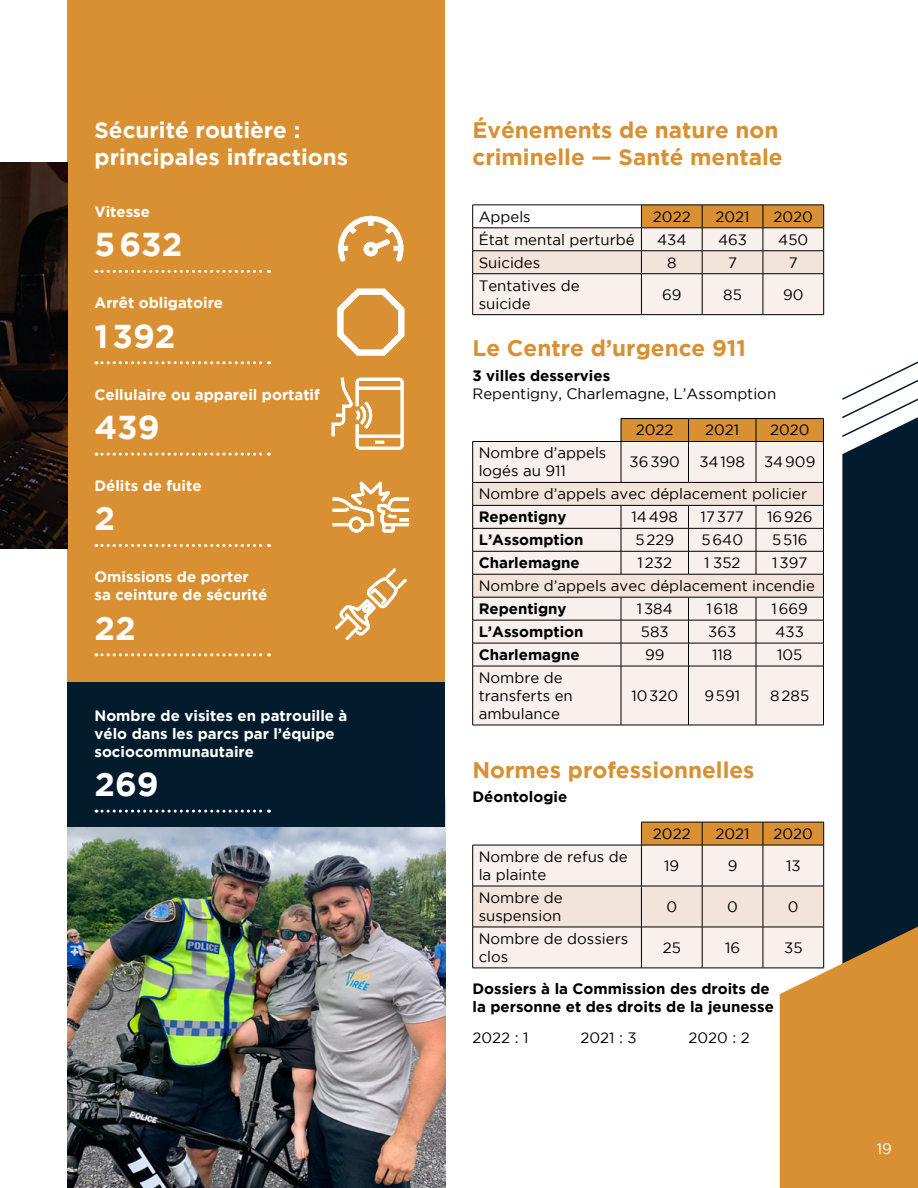
<style>
.page{position:relative;width:918px;height:1188px;background:#fff}
.page>*{position:absolute;margin:0;border:0;box-sizing:border-box;transform-origin:0 0}
.t1{font:700 33px "Gotham";color:#fff}
.t2{font:700 22.5px/27px "Gotham";color:#d89032}
.t3{font:700 22.5px/27px "Gotham";color:#fff}
.t4{font:15px/18px "Gotham";color:#000}
.t5{font:700 15px/18px "Gotham";color:#fff}
.t6{font:700 15px/18px "Gotham";color:#000}
.t7{font:15px "Gotham";color:#fff}
</style>
<div class="page">
<div style="left:842px;top:438px;width:76px;height:384px;background:#031c2d"></div>
<svg style="left:842px;top:361px;width:76px;height:77px"></svg>
<svg style="left:472px;top:205px;width:352px;height:110px;background:#e7d9cb"></svg>
<hr style="left:641px;top:228px;width:61px;height:1px;background:#000">
<hr style="left:702px;top:228px;width:61px;height:1px;background:#000">
<hr style="left:763px;top:228px;width:61px;height:1px;background:#000">
<div style="left:473px;top:442px;width:350px;height:283px;background:#f7f0ec"></div>
<hr style="left:472px;top:441px;width:149px;height:1px;background:#000">
<hr style="left:472px;top:442px;width:1px;height:40px;background:#000">
<hr style="left:621px;top:442px;width:1px;height:40px;background:#000">
<hr style="left:688px;top:442px;width:1px;height:40px;background:#000">
<hr style="left:756px;top:442px;width:1px;height:40px;background:#000">
<hr style="left:823px;top:442px;width:1px;height:40px;background:#000">
<hr style="left:472px;top:666px;width:149px;height:1px;background:#000">
<hr style="left:472px;top:666px;width:1px;height:59px;background:#000">
<hr style="left:621px;top:666px;width:67px;height:1px;background:#000">
<hr style="left:621px;top:666px;width:1px;height:59px;background:#000">
<hr style="left:688px;top:666px;width:68px;height:1px;background:#000">
<hr style="left:688px;top:666px;width:1px;height:59px;background:#000">
<hr style="left:756px;top:666px;width:68px;height:1px;background:#000">
<hr style="left:756px;top:666px;width:1px;height:59px;background:#000">
<hr style="left:823px;top:666px;width:1px;height:59px;background:#000">
<hr style="left:472px;top:725px;width:149px;height:1px;background:#000">
<hr style="left:621px;top:725px;width:67px;height:1px;background:#000">
<hr style="left:688px;top:725px;width:68px;height:1px;background:#000">
<hr style="left:756px;top:725px;width:68px;height:1px;background:#000">
<hr style="left:621px;top:418px;width:67px;height:1px;background:#000">
<hr style="left:688px;top:418px;width:68px;height:1px;background:#000">
<hr style="left:756px;top:418px;width:68px;height:1px;background:#000">
<div style="left:621px;top:419px;width:203px;height:22px;background:#d89032"></div>
<hr style="left:621px;top:441px;width:67px;height:1px;background:#000">
<hr style="left:688px;top:441px;width:68px;height:1px;background:#000">
<hr style="left:756px;top:441px;width:68px;height:1px;background:#000">
<svg style="left:472px;top:482px;width:352px;height:184px;background:#e3dbd6"></svg>
<hr style="left:472px;top:597px;width:149px;height:1px;background:#000">
<hr style="left:621px;top:597px;width:67px;height:1px;background:#000">
<hr style="left:688px;top:597px;width:68px;height:1px;background:#000">
<hr style="left:756px;top:597px;width:68px;height:1px;background:#000">
<hr style="left:472px;top:505px;width:149px;height:1px;background:#000">
<hr style="left:621px;top:505px;width:67px;height:1px;background:#000">
<hr style="left:688px;top:505px;width:68px;height:1px;background:#000">
<hr style="left:756px;top:505px;width:68px;height:1px;background:#000">
<hr style="left:472px;top:845px;width:1px;height:41px;background:#000">
<hr style="left:472px;top:886px;width:1px;height:41px;background:#000">
<hr style="left:472px;top:927px;width:1px;height:41px;background:#000">
<hr style="left:472px;top:968px;width:169px;height:1px;background:#000">
<svg style="left:473px;top:822px;width:445px;height:366px"></svg>
<hr style="left:641px;top:845px;width:61px;height:1px;background:#000">
<hr style="left:702px;top:845px;width:61px;height:1px;background:#000">
<hr style="left:763px;top:845px;width:61px;height:1px;background:#000">
<div style="left:68px;top:0;width:378px;height:799px;background:#d89032"></div>
<svg style="left:96px;top:270px;width:173px;height:3px"></svg>
<svg style="left:96px;top:361px;width:173px;height:3px"></svg>
<svg style="left:96px;top:453px;width:173px;height:3px"></svg>
<svg style="left:96px;top:544px;width:173px;height:3px"></svg>
<svg style="left:96px;top:653px;width:173px;height:3px"></svg>
<img style="left:68px;top:827px;width:378px;height:361px">
<div style="left:68px;top:683px;width:378px;height:144px;background:#031c2d"></div>
<svg style="left:96px;top:810px;width:173px;height:3px"></svg>
<svg style="left:331px;top:377px;width:73px;height:73px"></svg>
<svg style="left:337px;top:288px;width:68px;height:68px"></svg>
<svg style="left:335px;top:568px;width:72px;height:72px"></svg>
<svg style="left:332px;top:481px;width:78px;height:52px"></svg>
<svg style="left:338px;top:216px;width:65px;height:46px"></svg>
<img style="left:0;top:162px;width:67px;height:387px">
<h2 class="t3" style="left:94px;top:116px;width:255px">Sécurité routière : principales infractions</h2>
<p class="t5" style="left:94px;top:202px;width:57px">Vitesse</p>
<h1 class="t1" style="left:94px;top:226px;width:89px">5632</h1>
<p class="t5" style="left:94px;top:293px;width:130px">Arrêt obligatoire</p>
<h1 class="t1" style="left:94px;top:317px;width:82px">1392</h1>
<p class="t5" style="left:94px;top:385px;width:227px">Cellulaire ou appareil portatif</p>
<h1 class="t1" style="left:94px;top:408px;width:67px">439</h1>
<p class="t5" style="left:94px;top:476px;width:109px">Délits de fuite</p>
<h1 class="t1" style="left:94px;top:500px;width:22px">2</h1>
<p class="t5" style="left:94px;top:568px;width:174px">Omissions de porter sa ceinture de sécurité</p>
<h1 class="t1" style="left:94px;top:609px;width:43px">22</h1>
<p class="t5" style="left:94px;top:706px;width:255px">Nombre de visites en patrouille à vélo dans les parcs par l’équipe sociocommunautaire</p>
<h1 class="t1" style="left:94px;top:765px;width:66px">269</h1>
<h2 class="t2" style="left:472px;top:116px;width:312px">Événements de nature non criminelle — Santé mentale</h2>
<p class="t4" style="left:479px;top:207px;width:54px">Appels</p>
<p class="t4" style="left:653px;top:207px;width:39px">2022</p>
<p class="t4" style="left:716px;top:207px;width:36px">2021</p>
<p class="t4" style="left:774px;top:207px;width:41px">2020</p>
<p class="t4" style="left:479px;top:230px;width:158px">État mental perturbé</p>
<p class="t4" style="left:657px;top:230px;width:31px">434</p>
<p class="t4" style="left:718px;top:230px;width:30px">463</p>
<p class="t4" style="left:778px;top:230px;width:31px">450</p>
<p class="t4" style="left:479px;top:253px;width:63px">Suicides</p>
<p class="t4" style="left:667px;top:253px;width:11px">8</p>
<p class="t4" style="left:728px;top:253px;width:10px">7</p>
<p class="t4" style="left:789px;top:253px;width:10px">7</p>
<p class="t4" style="left:479px;top:276px;width:103px">Tentatives de suicide</p>
<p class="t4" style="left:662px;top:285px;width:21px">69</p>
<p class="t4" style="left:723px;top:285px;width:20px">85</p>
<p class="t4" style="left:783px;top:285px;width:22px">90</p>
<h2 class="t2" style="left:472px;top:334px;width:275px">Le Centre d’urgence 911</h2>
<p class="t6" style="left:472px;top:366px;width:139px">3 villes desservies</p>
<p class="t4" style="left:472px;top:384px;width:305px">Repentigny, Charlemagne, L’Assomption</p>
<p class="t4" style="left:636px;top:421px;width:39px">2022</p>
<p class="t4" style="left:705px;top:421px;width:36px">2021</p>
<p class="t4" style="left:770px;top:421px;width:41px">2020</p>
<p class="t4" style="left:479px;top:444px;width:129px">Nombre d’appels logés au 911</p>
<p class="t4" style="left:630px;top:453px;width:52px">36390</p>
<p class="t4" style="left:699px;top:453px;width:47px">34198</p>
<p class="t4" style="left:479px;top:446px;width:338px;line-height:32px;text-indent:285px">34909<br>Nombre d’appels avec déplacement policier</p>
<p class="t6" style="left:479px;top:508px;width:89px">Repentigny</p>
<p class="t4" style="left:632px;top:508px;width:48px">14498</p>
<p class="t4" style="left:701px;top:508px;width:45px">17377</p>
<p class="t4" style="left:767px;top:508px;width:47px">16926</p>
<p class="t6" style="left:479px;top:531px;width:106px">L’Assomption</p>
<p class="t4" style="left:635px;top:531px;width:40px">5229</p>
<p class="t4" style="left:702px;top:531px;width:43px">5640</p>
<p class="t4" style="left:772px;top:531px;width:37px">5516</p>
<p class="t6" style="left:479px;top:554px;width:103px">Charlemagne</p>
<p class="t4" style="left:638px;top:554px;width:36px">1232</p>
<p class="t4" style="left:704px;top:554px;width:38px">1 352</p>
<p class="t4" style="left:479px;top:551px;width:338px;line-height:23px;text-indent:294px">1397<br>Nombre d’appels avec déplacement incendie</p>
<p class="t6" style="left:479px;top:599px;width:89px">Repentigny</p>
<p class="t4" style="left:637px;top:600px;width:37px">1384</p>
<p class="t4" style="left:706px;top:600px;width:33px">1618</p>
<p class="t4" style="left:772px;top:600px;width:38px">1669</p>
<p class="t6" style="left:479px;top:622px;width:106px">L’Assomption</p>
<p class="t4" style="left:641px;top:623px;width:29px">583</p>
<p class="t4" style="left:708px;top:623px;width:30px">363</p>
<p class="t4" style="left:776px;top:623px;width:30px">433</p>
<p class="t6" style="left:479px;top:645px;width:103px">Charlemagne</p>
<p class="t4" style="left:645px;top:646px;width:21px">99</p>
<p class="t4" style="left:712px;top:646px;width:22px">118</p>
<p class="t4" style="left:777px;top:646px;width:27px">105</p>
<p class="t4" style="left:479px;top:668px;width:96px">Nombre de transferts en ambulance</p>
<p class="t4" style="left:631px;top:686px;width:48px">10320</p>
<p class="t4" style="left:704px;top:686px;width:37px">9591</p>
<p class="t4" style="left:770px;top:686px;width:40px">8285</p>
<h2 class="t2" style="left:472px;top:756px;width:284px">Normes professionnelles</h2>
<p class="t6" style="left:472px;top:788px;width:96px">Déontologie</p>
<p class="t4" style="left:653px;top:825px;width:39px">2022</p>
<p class="t4" style="left:716px;top:825px;width:36px">2021</p>
<p class="t4" style="left:774px;top:825px;width:41px">2020</p>
<p class="t4" style="left:479px;top:847px;width:151px">Nombre de refus de la plainte</p>
<p class="t4" style="left:664px;top:856px;width:17px">19</p>
<p class="t4" style="left:728px;top:856px;width:11px">9</p>
<p class="t4" style="left:786px;top:856px;width:16px">13</p>
<p class="t4" style="left:479px;top:888px;width:86px">Nombre de suspension</p>
<p class="t4" style="left:666px;top:897px;width:12px">0</p>
<p class="t4" style="left:727px;top:897px;width:12px">0</p>
<p class="t4" style="left:788px;top:897px;width:12px">0</p>
<p class="t4" style="left:479px;top:929px;width:151px">Nombre de dossiers clos</p>
<p class="t4" style="left:663px;top:938px;width:20px">25</p>
<p class="t4" style="left:725px;top:938px;width:17px">16</p>
<p class="t4" style="left:784px;top:938px;width:20px">35</p>
<p class="t6" style="left:473px;top:979px;width:303px">Dossiers à la Commission des droits de la personne et des droits de la jeunesse</p>
<p class="t4" style="left:473px;top:1029px;width:57px">2022 : 1</p>
<p class="t4" style="left:581px;top:1029px;width:58px">2021 : 3</p>
<p class="t4" style="left:689px;top:1029px;width:63px">2020 : 2</p>
<p class="t7" style="left:877px;top:1141px;width:17px">19</p>
</div>
